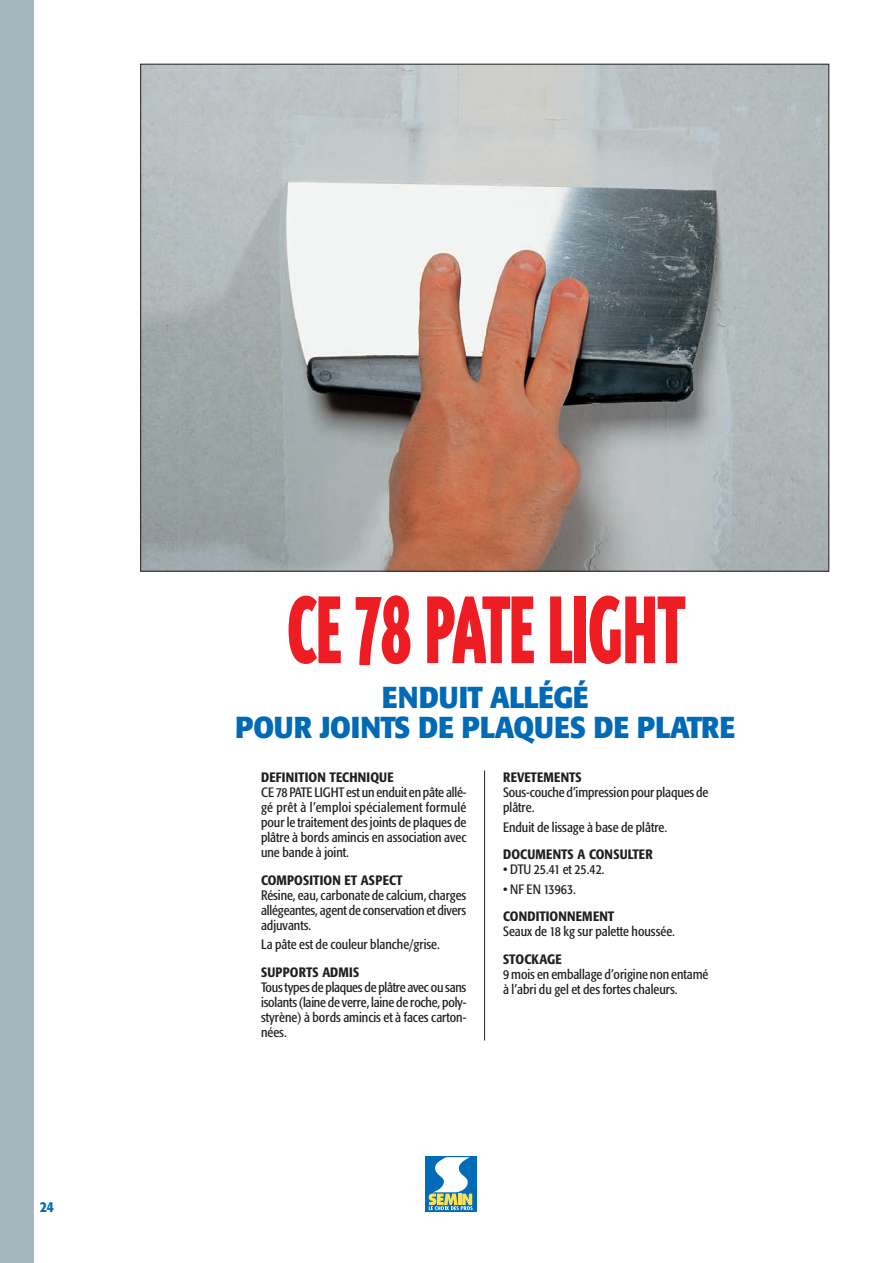
<style>
.page{position:relative;width:893px;height:1263px;background:#fff}
.page>*{position:absolute;margin:0;border:0;box-sizing:border-box;transform-origin:0 0}
.t1{font:900 111px "Triplex Cond";letter-spacing:-.01em;color:#ee1d23;scale:.85 1}
.t2{font:700 30px/30px "Formata";letter-spacing:-.01em;color:#016ab6;text-align:center;scale:.95 1}
.t3{font:500 condensed 15px "Formata";color:#016ab6}
.t4{font:condensed 13.5px/15px "Formata";color:#231f20;text-align:justify}
.t5{font:500 condensed 13.5px "Formata";letter-spacing:.01em;color:#231f20}
</style>
<div class="page">
<div style="left:0;top:0;width:34px;height:1263px;background:#a8b7bf"></div>
<img style="left:142px;top:66px;width:685px;height:503px">
<svg style="left:425px;top:1156px;width:52px;height:56px"></svg>
<hr style="left:484px;top:770px;width:1px;height:270px;background:#231f20">
<p class="t3" style="left:40px;top:1201px;width:16px">24</p>
<h1 class="t1" style="left:286px;top:586px;width:470px">CE 78 PATE LIGHT</h1>
<h2 class="t2" style="left:235px;top:685px;width:528px">ENDUIT ALLÉGÉ<br>POUR JOINTS DE PLAQUES DE PLATRE</h2>
<p class="t5" style="left:261px;top:772px;width:134px">DEFINITION TECHNIQUE</p>
<p class="t4" style="left:261px;top:786px;width:207px">CE 78 PATE LIGHT est un enduit en pâte allé&shy;gé prêt à l’emploi spécialement formulé pour le traitement des joints de plaques de plâtre à bords amincis en association avec une bande à joint.</p>
<p class="t5" style="left:261px;top:875px;width:143px">COMPOSITION ET ASPECT</p>
<p class="t4" style="left:261px;top:889px;width:207px">Résine, eau, carbonate de calcium, charges allégeantes, agent de conservation et divers adjuvants.</p>
<p class="t4" style="left:261px;top:938px;width:180px">La pâte est de couleur blanche/grise.</p>
<p class="t5" style="left:261px;top:967px;width:100px">SUPPORTS ADMIS</p>
<p class="t4" style="left:261px;top:981px;width:207px">Tous types de plaques de plâtre avec ou sans isolants (laine de verre, laine de roche, poly&shy;styrène) à bords amincis et à faces carton&shy;nées.</p>
<p class="t5" style="left:503px;top:772px;width:80px">REVETEMENTS</p>
<p class="t4" style="left:503px;top:786px;width:207px">Sous-couche d’impression pour plaques de plâtre.</p>
<p class="t4" style="left:503px;top:820px;width:166px">Enduit de lissage à base de plâtre.</p>
<p class="t5" style="left:503px;top:849px;width:151px">DOCUMENTS A CONSULTER</p>
<p class="t4" style="left:503px;top:863px;width:103px">• DTU 25.41 et 25.42.</p>
<p class="t4" style="left:503px;top:882px;width:74px">• NF EN 13963.</p>
<p class="t5" style="left:503px;top:911px;width:113px">CONDITIONNEMENT</p>
<p class="t4" style="left:503px;top:925px;width:173px">Seaux de 18 kg sur palette houssée.</p>
<p class="t5" style="left:503px;top:954px;width:60px">STOCKAGE</p>
<p class="t4" style="left:503px;top:968px;width:207px">9 mois en emballage d’origine non entamé à l’abri du gel et des fortes chaleurs.</p>
</div>
